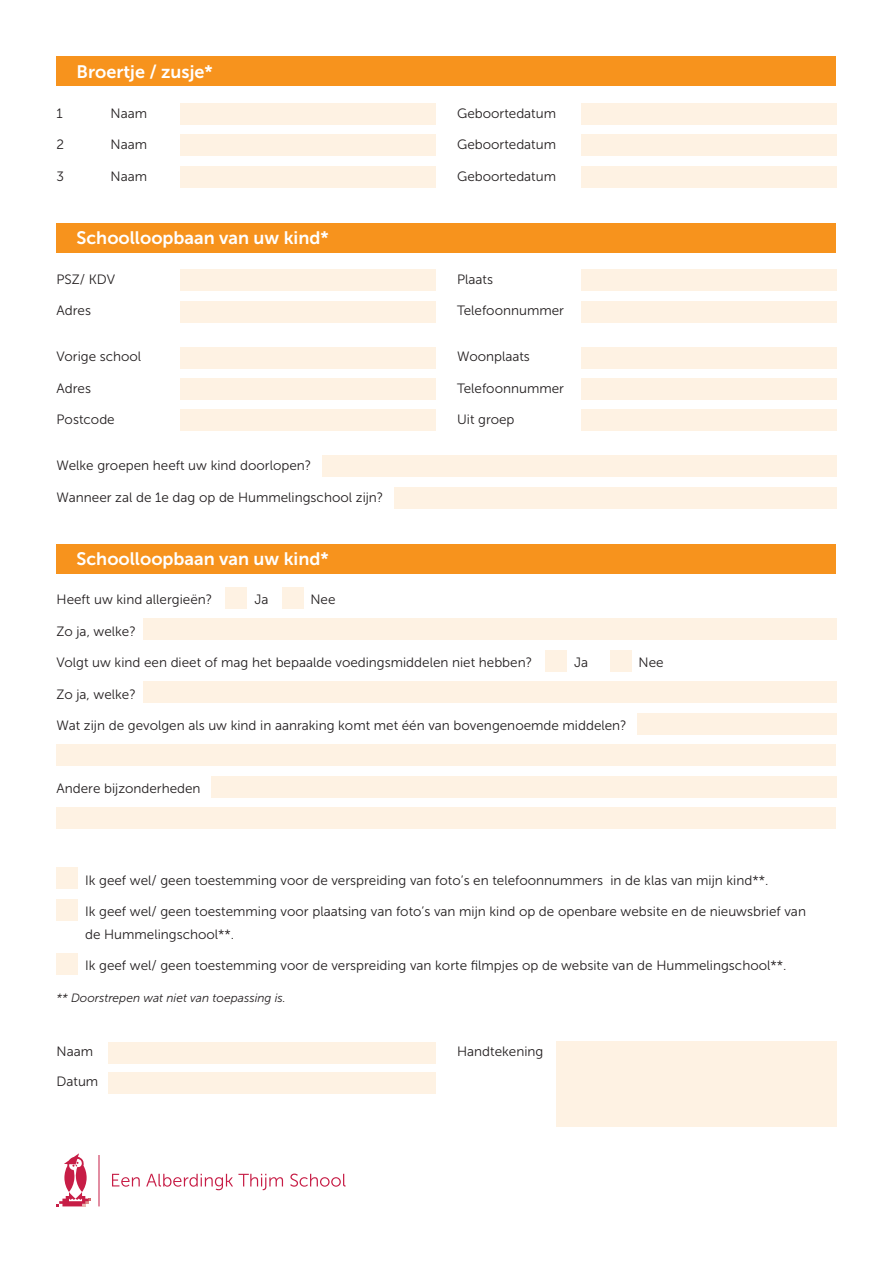
<style>
.page{position:relative;width:893px;height:1263px;background:#fff}
.page>*{position:absolute;margin:0;border:0;box-sizing:border-box;transform-origin:0 0}
.t1{font:18px "Museo Sans 700";color:#fff}
.t2{font:13.5px/22.5px "Museo Sans 300";color:#231f20}
.t3{font:italic 12px "Museo Sans 300";color:#231f20}
</style>
<div class="page">
<div style="left:181px;top:135px;width:255px;height:21px;background:#fef2e3"></div>
<div style="left:581px;top:135px;width:255px;height:21px;background:#fef2e3"></div>
<div style="left:181px;top:166px;width:255px;height:21px;background:#fef2e3"></div>
<div style="left:581px;top:166px;width:255px;height:21px;background:#fef2e3"></div>
<div style="left:181px;top:103px;width:255px;height:22px;background:#fef2e3"></div>
<div style="left:581px;top:103px;width:255px;height:22px;background:#fef2e3"></div>
<div style="left:57px;top:57px;width:779px;height:29px;background:#f7931d"></div>
<div style="left:226px;top:587px;width:21px;height:22px;background:#fef2e3"></div>
<div style="left:282px;top:587px;width:21px;height:22px;background:#fef2e3"></div>
<div style="left:546px;top:650px;width:21px;height:22px;background:#fef2e3"></div>
<div style="left:610px;top:650px;width:21px;height:22px;background:#fef2e3"></div>
<div style="left:143px;top:619px;width:693px;height:21px;background:#fef2e3"></div>
<div style="left:143px;top:682px;width:693px;height:21px;background:#fef2e3"></div>
<div style="left:57px;top:744px;width:779px;height:22px;background:#fef2e3"></div>
<div style="left:211px;top:776px;width:625px;height:21px;background:#fef2e3"></div>
<div style="left:57px;top:807px;width:779px;height:22px;background:#fef2e3"></div>
<div style="left:637px;top:713px;width:199px;height:21px;background:#fef2e3"></div>
<div style="left:57px;top:544px;width:779px;height:29px;background:#f7931d"></div>
<div style="left:57px;top:868px;width:21px;height:21px;background:#fef2e3"></div>
<div style="left:57px;top:899px;width:21px;height:21px;background:#fef2e3"></div>
<div style="left:57px;top:953px;width:21px;height:21px;background:#fef2e3"></div>
<div style="left:181px;top:378px;width:255px;height:22px;background:#fef2e3"></div>
<div style="left:581px;top:378px;width:255px;height:22px;background:#fef2e3"></div>
<div style="left:181px;top:410px;width:255px;height:21px;background:#fef2e3"></div>
<div style="left:581px;top:410px;width:255px;height:21px;background:#fef2e3"></div>
<div style="left:181px;top:347px;width:255px;height:21px;background:#fef2e3"></div>
<div style="left:581px;top:347px;width:255px;height:21px;background:#fef2e3"></div>
<div style="left:181px;top:301px;width:255px;height:21px;background:#fef2e3"></div>
<div style="left:581px;top:301px;width:255px;height:21px;background:#fef2e3"></div>
<div style="left:181px;top:270px;width:255px;height:21px;background:#fef2e3"></div>
<div style="left:581px;top:270px;width:255px;height:21px;background:#fef2e3"></div>
<div style="left:57px;top:223px;width:779px;height:30px;background:#f7931d"></div>
<div style="left:322px;top:456px;width:514px;height:21px;background:#fef2e3"></div>
<div style="left:394px;top:487px;width:442px;height:21px;background:#fef2e3"></div>
<div style="left:108px;top:1042px;width:328px;height:21px;background:#fef2e3"></div>
<div style="left:108px;top:1072px;width:328px;height:21px;background:#fef2e3"></div>
<div style="left:556px;top:1042px;width:280px;height:85px;background:#fef2e3"></div>
<svg style="left:112px;top:1174px;width:28px;height:13px"></svg>
<svg style="left:146px;top:1174px;width:137px;height:16px"></svg>
<svg style="left:290px;top:1173px;width:56px;height:14px"></svg>
<svg style="left:57px;top:1153px;width:34px;height:53px"></svg>
<hr style="left:99px;top:1155px;width:1px;height:51px;background:#c71d46">
<h1 class="t1" style="left:77px;top:62px;width:138px">Broertje / zusje*</h1>
<p class="t2" style="left:57px;top:102px;width:8px">1</p>
<p class="t2" style="left:111px;top:102px;width:38px">Naam</p>
<p class="t2" style="left:57px;top:133px;width:9px">2</p>
<p class="t2" style="left:111px;top:133px;width:38px">Naam</p>
<p class="t2" style="left:57px;top:165px;width:9px">3</p>
<p class="t2" style="left:111px;top:165px;width:38px">Naam</p>
<h1 class="t1" style="left:77px;top:228px;width:254px">Schoolloopbaan van uw kind*</h1>
<p class="t2" style="left:57px;top:268px;width:60px">PSZ/ KDV</p>
<p class="t2" style="left:57px;top:300px;width:36px">Adres</p>
<p class="t2" style="left:57px;top:345px;width:86px">Vorige school</p>
<p class="t2" style="left:57px;top:377px;width:36px">Adres</p>
<p class="t2" style="left:57px;top:408px;width:60px">Postcode</p>
<p class="t2" style="left:57px;top:454px;width:256px">Welke groepen heeft uw kind doorlopen?</p>
<p class="t2" style="left:57px;top:486px;width:328px">Wanneer zal de 1e dag op de Hummelingschool zijn?</p>
<h1 class="t1" style="left:77px;top:549px;width:254px">Schoolloopbaan van uw kind*</h1>
<p class="t2" style="left:457px;top:102px;width:100px">Geboortedatum</p>
<p class="t2" style="left:457px;top:133px;width:100px">Geboortedatum</p>
<p class="t2" style="left:457px;top:165px;width:100px">Geboortedatum</p>
<p class="t2" style="left:457px;top:268px;width:37px">Plaats</p>
<p class="t2" style="left:457px;top:300px;width:108px">Telefoonnummer</p>
<p class="t2" style="left:457px;top:345px;width:74px">Woonplaats</p>
<p class="t2" style="left:457px;top:377px;width:108px">Telefoonnummer</p>
<p class="t2" style="left:457px;top:408px;width:59px">Uit groep</p>
<p class="t2" style="left:57px;top:588px;width:157px">Heeft uw kind allergieën?</p>
<p class="t2" style="left:254px;top:588px;width:16px">Ja</p>
<p class="t2" style="left:310px;top:588px;width:27px">Nee</p>
<p class="t2" style="left:57px;top:620px;width:81px">Zo ja, welke?</p>
<p class="t2" style="left:57px;top:651px;width:477px">Volgt uw kind een dieet of mag het bepaalde voedingsmiddelen niet hebben?</p>
<p class="t2" style="left:574px;top:651px;width:16px">Ja</p>
<p class="t2" style="left:639px;top:651px;width:27px">Nee</p>
<p class="t2" style="left:57px;top:683px;width:81px">Zo ja, welke?</p>
<p class="t2" style="left:57px;top:714px;width:572px">Wat zijn de gevolgen als uw kind in aanraking komt met één van bovengenoemde middelen?</p>
<p class="t2" style="left:57px;top:777px;width:146px">Andere bijzonderheden</p>
<p class="t2" style="left:85px;top:869px;width:685px">Ik geef wel/ geen toestemming voor de verspreiding van foto’s en telefoonnummers in de klas van mijn kind**.</p>
<p class="t2" style="left:85px;top:900px;width:722px">Ik geef wel/ geen toestemming voor plaatsing van foto’s van mijn kind op de openbare website en de nieuwsbrief van de Hummelingschool**.</p>
<p class="t2" style="left:85px;top:954px;width:703px">Ik geef wel/ geen toestemming voor de verspreiding van korte filmpjes op de website van de Hummelingschool**.</p>
<p class="t3" style="left:57px;top:991px;width:231px">** Doorstrepen wat niet van toepassing is.</p>
<p class="t2" style="left:57px;top:1040px;width:38px">Naam</p>
<p class="t2" style="left:57px;top:1070px;width:43px">Datum</p>
<p class="t2" style="left:457px;top:1040px;width:88px">Handtekening</p>
</div>
